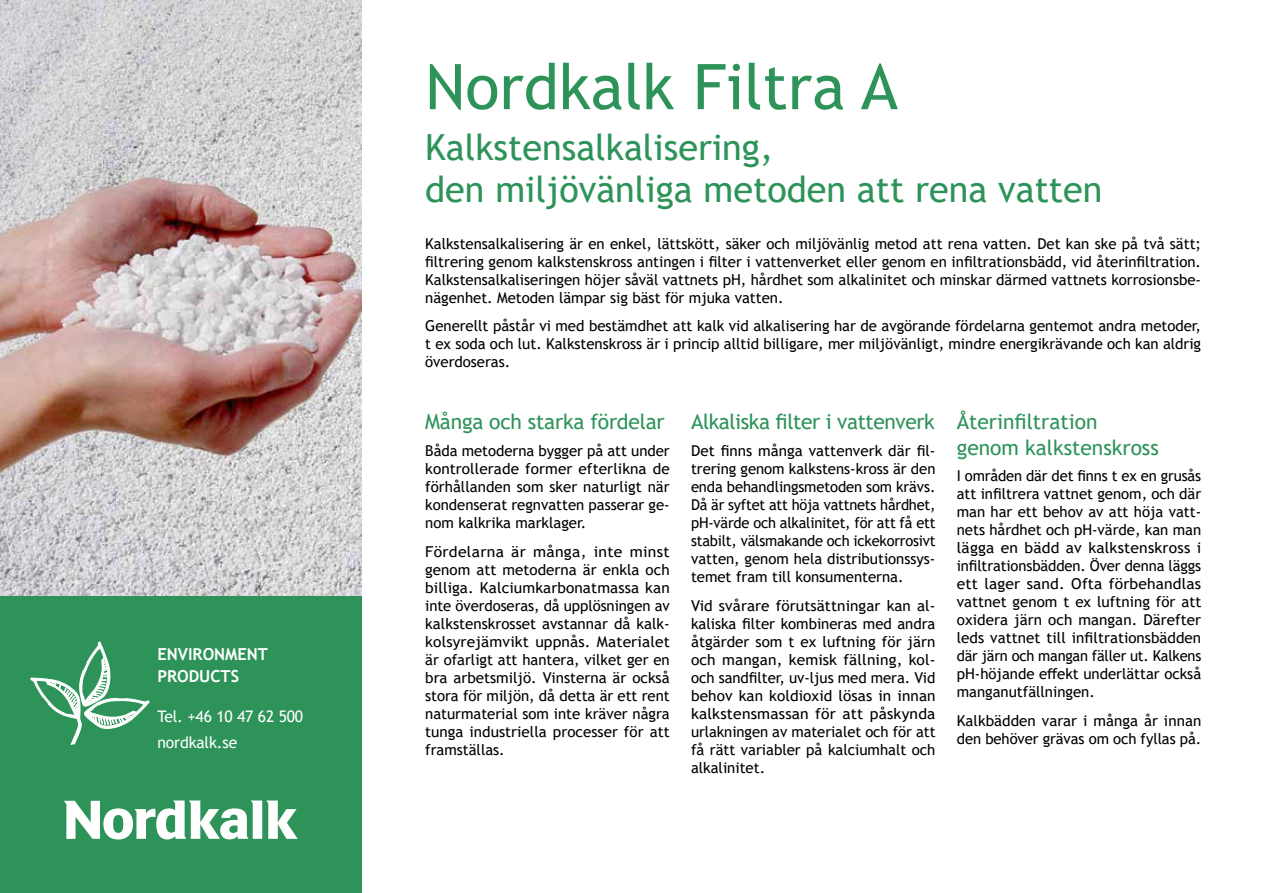
<style>
.page{position:relative;width:1263px;height:893px;background:#fff}
.page>*{position:absolute;margin:0;border:0;box-sizing:border-box;transform-origin:0 0}
.t1{font:63px "Trebuchet MS";color:#2d9359}
.t2{font:36px/42px "Trebuchet MS";color:#2d9359}
.t3{font:21px/25.2px "Trebuchet MS";letter-spacing:-.01em;color:#2d9359}
.t4{font:700 16.5px/21.6px "Trebuchet MS";color:#fff}
.t5{font:15.9px/25.7px "Trebuchet MS";letter-spacing:-.01em;color:#fff}
.t6{font:15px/18px "Trebuchet MS";color:#000;text-align:justify}
.t7{font:15px/18px "Trebuchet MS";color:#000;text-align:justify;scale:1.05 1}
</style>
<div class="page">
<div style="left:0;top:595px;width:361px;height:298px;background:#2d9359"></div>
<svg style="left:64px;top:800px;width:234px;height:39px"></svg>
<img style="left:0;top:0;width:361px;height:595px">
<svg style="left:30px;top:641px;width:120px;height:103px"></svg>
<p class="t4" style="left:157px;top:644px;width:112px">ENVIRONMENT<br>PRODUCTS</p>
<p class="t5" style="left:157px;top:704px;width:147px">Tel. +46 10 47 62 500 nordkalk.se</p>
<h1 class="t1" style="left:425px;top:47px;width:474px">Nordkalk Filtra A</h1>
<h2 class="t2" style="left:425px;top:126px;width:679px">Kalkstensalkalisering,<br>den miljövänliga metoden att rena vatten</h2>
<p class="t6" style="left:425px;top:234px;width:777px">Kalkstensalkalisering är en enkel, lättskött, säker och miljövänlig metod att rena vatten. Det kan ske på två sätt; filtrering genom kalkstenskross antingen i filter i vattenverket eller genom en infiltrationsbädd, vid återinfiltration.<br>Kalkstensalkaliseringen höjer såväl vattnets pH, hårdhet som alkalinitet och minskar därmed vattnets korrosionsbe&shy;nägenhet. Metoden lämpar sig bäst för mjuka vatten.</p>
<p class="t6" style="left:425px;top:317px;width:777px">Generellt påstår vi med bestämdhet att kalk vid alkalisering har de avgörande fördelarna gentemot andra metoder, t ex soda och lut. Kalkstenskross är i princip alltid billigare, mer miljövänligt, mindre energikrävande och kan aldrig överdoseras.</p>
<h3 class="t3" style="left:425px;top:409px;width:241px">Många och starka fördelar</h3>
<p class="t6" style="left:425px;top:441px;width:246px">Båda metoderna bygger på att under kontrollerade former efterlikna de förhållanden som sker naturligt när kondenserat regnvatten passerar ge&shy;nom kalkrika marklager.</p>
<p class="t7" style="left:425px;top:542px;width:234px">Fördelarna är många, inte minst genom att metoderna är enkla och billiga. Kalciumkarbonatmassa kan inte överdoseras, då upplösningen av kalkstenskrosset avstannar då kalk&shy;kolsyrejämvikt uppnås. Materialet är ofarligt att hantera, vilket ger en bra arbetsmiljö. Vinsterna är också stora för miljön, då detta är ett rent naturmaterial som inte kräver några tunga industriella processer för att framställas.</p>
<h3 class="t3" style="left:691px;top:409px;width:245px">Alkaliska filter i vattenverk</h3>
<p class="t6" style="left:691px;top:441px;width:246px">Det finns många vattenverk där fil&shy;trering genom kalkstens-kross är den enda behandlingsmetoden som krävs.<br>Då är syftet att höja vattnets hårdhet, pH-värde och alkalinitet, för att få ett stabilt, välsmakande och ickekorrosivt vatten, genom hela distributionssys&shy;temet fram till konsumenterna.</p>
<p class="t6" style="left:691px;top:596px;width:246px">Vid svårare förutsättningar kan al&shy;kaliska filter kombineras med andra åtgärder som t ex luftning för järn och mangan, kemisk fällning, kol&shy;och sandfilter, uv-ljus med mera. Vid behov kan koldioxid lösas in innan kalkstensmassan för att påskynda urlakningen av materialet och för att få rätt variabler på kalciumhalt och alkalinitet.</p>
<h3 class="t3" style="left:957px;top:409px;width:204px">Återinfiltration genom kalkstenskross</h3>
<p class="t6" style="left:957px;top:467px;width:246px">I områden där det finns t ex en grusås att infiltrera vattnet genom, och där man har ett behov av att höja vatt&shy;nets hårdhet och pH-värde, kan man lägga en bädd av kalkstenskross i infiltrationsbädden. Över denna läggs ett lager sand. Ofta förbehandlas vattnet genom t ex luftning för att oxidera järn och mangan. Därefter leds vattnet till infiltrationsbädden där järn och mangan fäller ut. Kalkens pH-höjande effekt underlättar också manganutfällningen.</p>
<p class="t6" style="left:957px;top:711px;width:246px">Kalkbädden varar i många år innan den behöver grävas om och fyllas på.</p>
</div>
